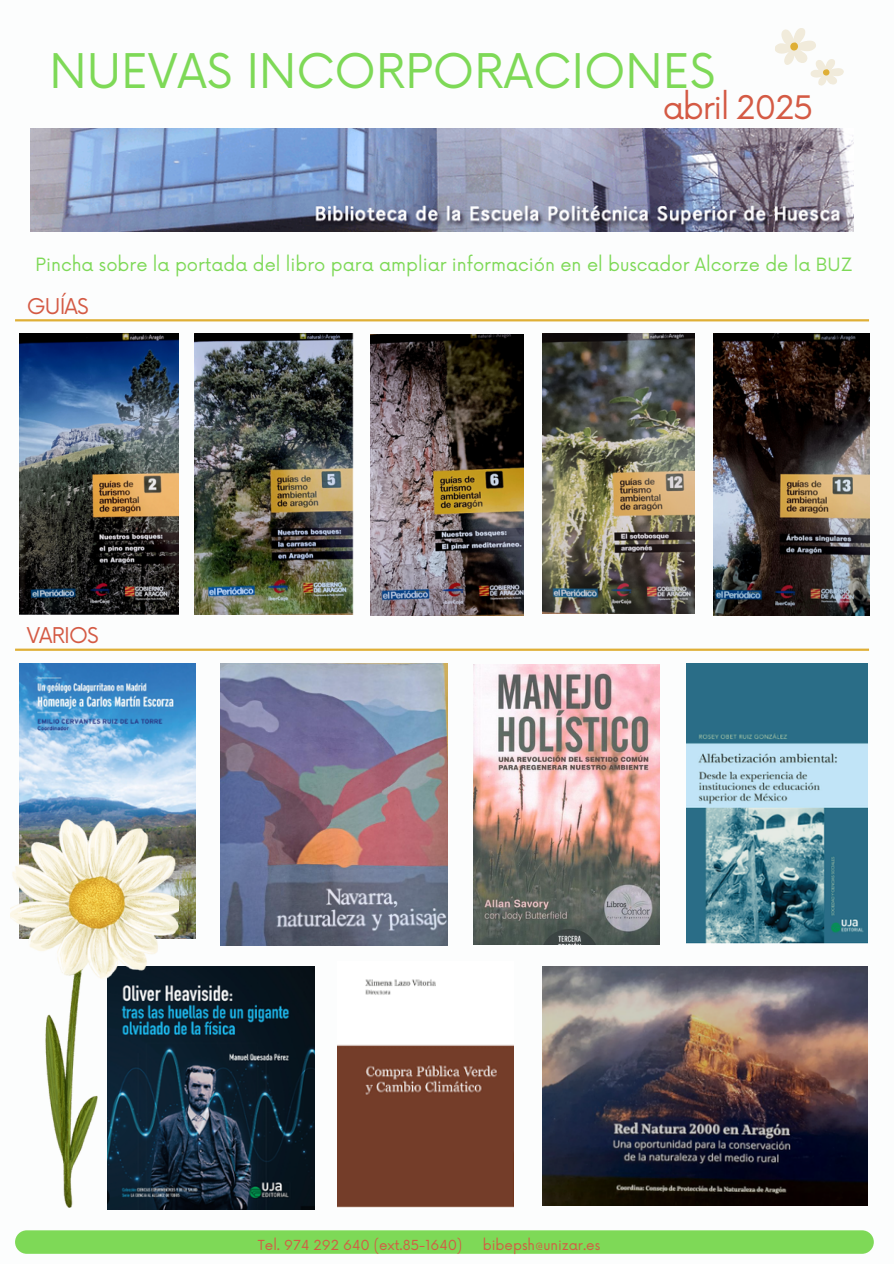
<style>
.page{position:relative;width:894px;height:1264px;background:#fff}
.page>*{position:absolute;margin:0;border:0;box-sizing:border-box;transform-origin:0 0}
.t1{font:46.5px "Now";color:#7ed957}
.t2{font:31.65px "Now";letter-spacing:-.04em;color:#d45a44}
.t3{font:21.15px "Now";letter-spacing:-.04em;color:#d45a44}
.t4{font:17.85px "Now";color:#7ed957}
.t5{font:13.5px "Now";color:#d45a44}
</style>
<div class="page">
<img style="left:31px;top:129px;width:822px;height:102px">
<div style="left:15px;top:1230px;width:858px;height:23px;background:#7ed957;border-radius:12px"></div>
<hr style="left:15px;top:319px;width:853px;height:2px;background:#dfaf36">
<hr style="left:15px;top:648px;width:853px;height:3px;background:#dfaf36">
<img style="left:20px;top:333px;width:158px;height:281px">
<img style="left:194px;top:333px;width:159px;height:281px">
<img style="left:370px;top:334px;width:153px;height:281px">
<img style="left:542px;top:333px;width:152px;height:280px">
<img style="left:713px;top:334px;width:155px;height:281px">
<img style="left:20px;top:663px;width:175px;height:275px">
<img style="left:107px;top:966px;width:207px;height:243px">
<img style="left:11px;top:819px;width:168px;height:388px">
<svg style="left:775px;top:28px;width:69px;height:58px"></svg>
<img style="left:473px;top:664px;width:186px;height:280px">
<img style="left:542px;top:966px;width:325px;height:238px">
<img style="left:686px;top:663px;width:181px;height:281px">
<img style="left:221px;top:663px;width:226px;height:282px">
<img style="left:337px;top:979px;width:176px;height:229px">
<h1 class="t1" style="left:49px;top:45px;width:667px">NUEVAS INCORPORACIONES</h1>
<p class="t2" style="left:662px;top:90px;width:152px">abril 2025</p>
<h2 class="t4" style="left:35px;top:255px;width:818px">Pincha sobre la portada del libro para ampliar información en el buscador Alcorze de la BUZ</h2>
<h4 class="t3" style="left:27px;top:294px;width:64px">GUÍAS</h4>
<h3 class="t3" style="left:27px;top:623px;width:74px">VARIOS</h3>
<p class="t5" style="left:258px;top:1237px;width:206px">Tel. 974 292 640 (ext.85-1640)</p>
<p class="t5" style="left:482px;top:1237px;width:119px">bibepsh@unizar.es</p>
</div>
